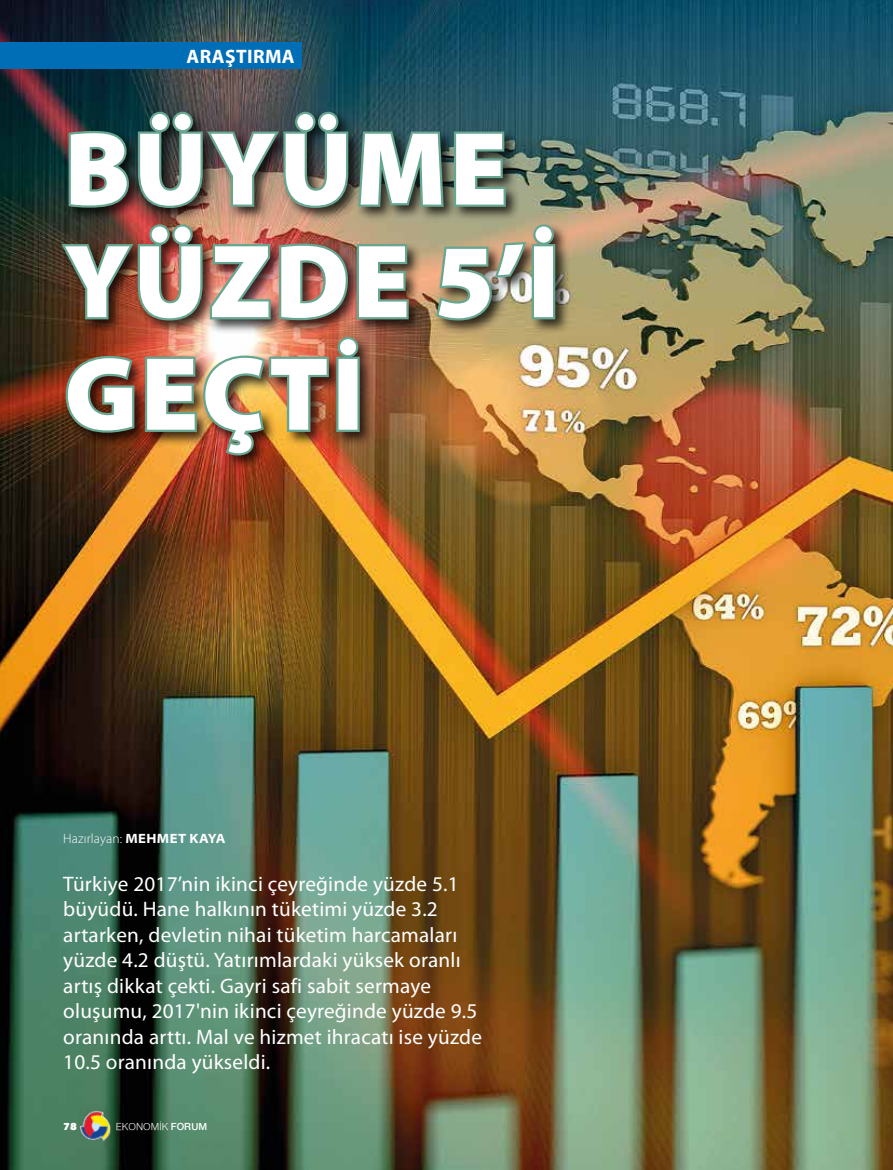
<style>
.page{position:relative;width:893px;height:1170px;background:#fff}
.page>*{position:absolute;margin:0;border:0;box-sizing:border-box;transform-origin:0 0}
.t1{font:900 105px/112.5px "Myriad Pro";letter-spacing:.03em;color:#fff}
.t2{font:21px/25.5px "Myriad Pro";letter-spacing:.01em;color:#fff}
.t3{font:700 19.5px "Myriad Pro";letter-spacing:.02em;color:#fff}
.t4{font:300 13.5px "Myriad Pro";letter-spacing:.01em;color:#fff}
.t5{font:10.5px "Nimbus Sans Novus";color:#fff}
.t6{font:900 10.5px "PF Agora Sans Pro";color:#fff}
.s1{font-weight:700;font-stretch:semi-expanded}
.s2{font-weight:600}
</style>
<div class="page">
<img style="left:0;top:0;width:893px;height:1169px">
<img style="left:80px;top:1109px;width:31px;height:31px">
<div style="left:0;top:43px;width:302px;height:26px;background:#006eb7"></div>
<div style="left:60px;top:109px;width:510px;height:361px;background:#000;opacity:.75"></div>
<img style="left:66px;top:109px;width:380px;height:101px">
<svg style="left:452px;top:129px;width:56px;height:80px;background:#436054"></svg>
<img style="left:58px;top:222px;width:353px;height:101px">
<img style="left:434px;top:222px;width:123px;height:101px">
<svg style="left:63px;top:353px;width:74px;height:82px;background:#574432"></svg>
<img style="left:143px;top:334px;width:219px;height:123px">
<p class="t3" style="left:187px;top:45px;width:110px">ARAŞTIRMA</p>
<h1 class="t1" style="left:64px;top:114px;width:497px">BÜYÜME<br>YÜZDE 5’İ<br>GEÇTİ</h1>
<p class="t4" style="left:63px;top:830px;width:164px">Hazırlayan: <span class="s1">MEHMET KAYA</span></p>
<p class="t2" style="left:63px;top:871px;width:420px">Türkiye 2017’nin ikinci çeyreğinde yüzde 5.1 büyüdü. Hane halkının tüketimi yüzde 3.2 artarken, devletin nihai tüketim harcamaları yüzde 4.2 düştü. Yatırımlardaki yüksek oranlı artış dikkat çekti. Gayri safi sabit sermaye oluşumu, 2017'nin ikinci çeyreğinde yüzde 9.5 oranında arttı. Mal ve hizmet ihracatı ise yüzde 10.5 oranında yükseldi.</p>
<p class="t6" style="left:63px;top:1119px;width:15px">78</p>
<p class="t5" style="left:116px;top:1120px;width:93px">EKONOMİK <span class="s2">FORUM</span></p>
</div>
